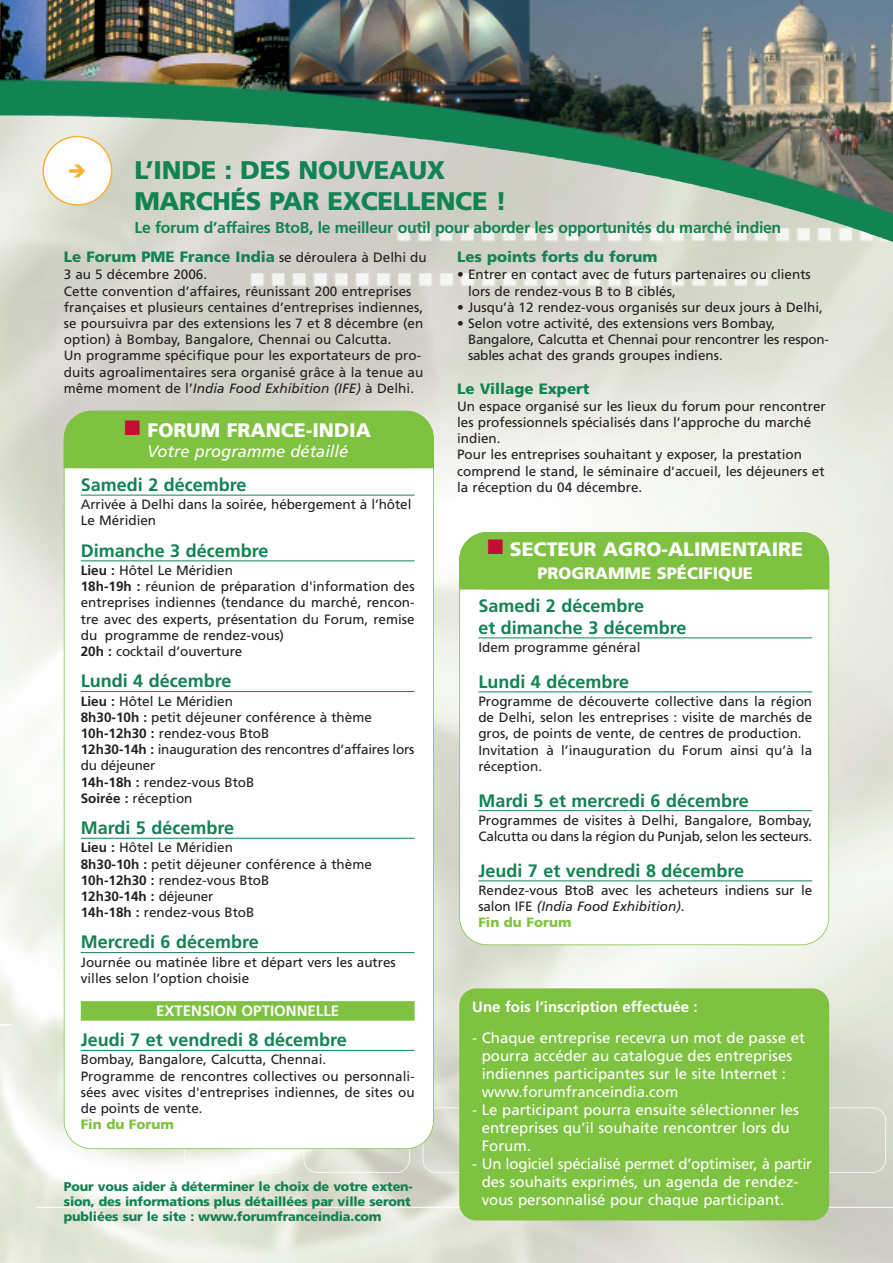
<style>
.page{position:relative;width:893px;height:1263px;background:#fff}
.page>*{position:absolute;margin:0;border:0;box-sizing:border-box;transform-origin:0 0}
.t1{font:900 25.5px/30.6px "Frutiger";letter-spacing:-.01em;color:#128352}
.t2{font:900 19.5px "Frutiger";color:#fff}
.t3{font:700 18px/21.6px "Frutiger";color:#128352}
.t4{font:italic 16.5px "Frutiger";color:#fff}
.t5{font:900 16.5px "Frutiger";color:#fff}
.t6{font:700 15.75px "Frutiger";letter-spacing:-.015em;color:#128352}
.t7{font:15px/18px "Frutiger";color:#fff}
.t8{font:900 15px "Frutiger";color:#128352}
.t9{font:700 15px "Frutiger";color:#fff}
.t10{font:13.5px/16.2px "Frutiger";color:#231f20}
.t11{font:900 12.75px/15.3px "Frutiger";letter-spacing:-.01em;color:#128352}
.s1{font-weight:400;font-size:13.5px;color:#231f20}
.s2{font-style:italic}
.s3{color:#c30e33}
.s4{font-weight:700}
.s5{font-weight:900;color:#7fc241}
</style>
<div class="page">
<img style="left:0;top:243px;width:893px;height:1020px">
<svg style="left:0;top:1024px;width:12px;height:1px"></svg>
<div style="left:184px;top:1107px;width:107px;height:66px;border:2px solid #fff;border-radius:14px"></div>
<div style="left:304px;top:1107px;width:106px;height:66px;border:2px solid #fff;border-radius:14px"></div>
<div style="left:423px;top:1107px;width:106px;height:66px;border:2px solid #fff;border-radius:14px"></div>
<div style="left:780px;top:1107px;width:106px;height:66px;border:2px solid #fff;border-radius:14px"></div>
<img style="left:0;top:0;width:893px;height:243px">
<hr style="left:37px;top:1207px;width:856px;height:1px;background:#fff">
<div style="left:64px;top:411px;width:369px;height:738px;background:#fff;border-radius:27px"></div>
<div style="left:64px;top:411px;width:369px;height:57px;background:#7fc241;border-radius:27px"></div>
<div style="left:64px;top:411px;width:370px;height:57px;border:2px solid #7fc241;border-radius:28px"></div>
<div style="left:64px;top:443px;width:369px;height:25px;background:#7fc241"></div>
<div style="left:460px;top:532px;width:369px;height:413px;background:#fff;border-radius:27px"></div>
<div style="left:460px;top:532px;width:369px;height:57px;background:#7fc241;border-radius:27px"></div>
<div style="left:459px;top:532px;width:370px;height:57px;border:2px solid #7fc241;border-radius:28px"></div>
<div style="left:460px;top:564px;width:369px;height:25px;background:#7fc241"></div>
<hr style="left:81px;top:495px;width:334px;height:1px;background:#128352">
<hr style="left:81px;top:560px;width:334px;height:1px;background:#128352">
<hr style="left:81px;top:691px;width:334px;height:1px;background:#128352">
<hr style="left:81px;top:838px;width:334px;height:1px;background:#128352">
<hr style="left:81px;top:952px;width:334px;height:1px;background:#128352">
<div style="left:81px;top:1001px;width:334px;height:20px;background:#7fc241"></div>
<hr style="left:81px;top:1050px;width:334px;height:1px;background:#128352">
<hr style="left:478px;top:637px;width:334px;height:1px;background:#128352">
<hr style="left:478px;top:691px;width:334px;height:1px;background:#128352">
<hr style="left:478px;top:810px;width:334px;height:1px;background:#128352">
<hr style="left:478px;top:880px;width:334px;height:1px;background:#128352">
<div style="left:459px;top:988px;width:370px;height:232px;background:#7fc241;border-radius:17px"></div>
<svg style="left:43px;top:136px;width:69px;height:70px"></svg>
<p class="t1" style="left:134px;top:157px;width:374px">L’INDE : DES NOUVEAUX<br>MARCHÉS PAR EXCELLENCE !</p>
<p class="t6" style="left:134px;top:221px;width:648px">Le forum d’affaires BtoB, le meilleur outil pour aborder les opportunités du marché indien</p>
<p class="t8" style="left:64px;top:251px;width:365px">Le Forum PME France India <span class="s1">se déroulera à Delhi du</span></p>
<p class="t10" style="left:64px;top:268px;width:361px">3 au 5 décembre 2006.<br>Cette convention d’affaires, réunissant 200 entreprises françaises et plusieurs centaines d’entreprises indiennes, se poursuivra par des extensions les 7 et 8 décembre (en option) à Bombay, Bangalore, Chennai ou Calcutta.<br>Un programme spécifique pour les exportateurs de pro&shy;duits agroalimentaires sera organisé grâce à la tenue au même moment de l’<span class="s2">India Food Exhibition (IFE)</span> à Delhi.</p>
<p class="t2" style="left:125px;top:423px;width:248px"><span class="s3">■</span> FORUM FRANCE-INDIA</p>
<p class="t4" style="left:147px;top:444px;width:203px">Votre programme détaillé</p>
<p class="t3" style="left:81px;top:475px;width:167px">Samedi 2 décembre</p>
<p class="t10" style="left:81px;top:497px;width:332px">Arrivée à Delhi dans la soirée, hébergement à l’hôtel<br>Le Méridien</p>
<p class="t3" style="left:81px;top:541px;width:189px">Dimanche 3 décembre</p>
<p class="t10" style="left:81px;top:563px;width:335px"><span class="s4">Lieu :</span> Hôtel Le Méridien<br><span class="s4">18h-19h :</span> réunion de préparation d'information des entreprises indiennes (tendance du marché, rencon&shy;tre avec des experts, présentation du Forum, remise du programme de rendez-vous)<br><span class="s4">20h :</span> cocktail d’ouverture</p>
<p class="t3" style="left:81px;top:672px;width:152px">Lundi 4 décembre</p>
<p class="t10" style="left:81px;top:694px;width:335px"><span class="s4">Lieu :</span> Hôtel Le Méridien<br><span class="s4">8h30-10h :</span> petit déjeuner conférence à thème<br><span class="s4">10h-12h30 :</span> rendez-vous BtoB<br><span class="s4">12h30-14h :</span> inauguration des rencontres d’affaires lors du déjeuner<br><span class="s4">14h-18h :</span> rendez-vous BtoB<br><span class="s4">Soirée :</span> réception</p>
<p class="t3" style="left:81px;top:818px;width:155px">Mardi 5 décembre</p>
<p class="t10" style="left:81px;top:840px;width:293px"><span class="s4">Lieu :</span> Hôtel Le Méridien<br><span class="s4">8h30-10h :</span> petit déjeuner conférence à thème<br><span class="s4">10h-12h30 :</span> rendez-vous BtoB<br><span class="s4">12h30-14h :</span> déjeuner<br><span class="s4">14h-18h :</span> rendez-vous BtoB</p>
<p class="t3" style="left:81px;top:933px;width:180px">Mercredi 6 décembre</p>
<p class="t10" style="left:81px;top:955px;width:317px">Journée ou matinée libre et départ vers les autres villes selon l’option choisie</p>
<p class="t9" style="left:156px;top:1005px;width:184px">EXTENSION OPTIONNELLE</p>
<p class="t3" style="left:81px;top:1030px;width:267px">Jeudi 7 et vendredi 8 décembre</p>
<p class="t10" style="left:81px;top:1053px;width:335px">Bombay, Bangalore, Calcutta, Chennai.<br>Programme de rencontres collectives ou personnali&shy;sées avec visites d'entreprises indiennes, de sites ou de points de vente.<br><span class="s5">Fin du Forum</span></p>
<p class="t11" style="left:64px;top:1180px;width:351px">Pour vous aider à déterminer le choix de votre exten&shy;sion, des informations plus détaillées par ville seront publiées sur le site : www.forumfranceindia.com</p>
<p class="t8" style="left:457px;top:251px;width:202px">Les points forts du forum</p>
<p class="t10" style="left:468px;top:268px;width:344px;text-indent:-11px">• Entrer en contact avec de futurs partenaires ou clients lors de rendez-vous B to B ciblés,</p>
<p class="t10" style="left:457px;top:300px;width:367px">• Jusqu’à 12 rendez-vous organisés sur deux jours à Delhi,</p>
<p class="t10" style="left:468px;top:316px;width:362px;text-indent:-11px">• Selon votre activité, des extensions vers Bombay,<br>Bangalore, Calcutta et Chennai pour rencontrer les respon&shy;sables achat des grands groupes indiens.</p>
<p class="t8" style="left:457px;top:383px;width:134px">Le Village Expert</p>
<p class="t10" style="left:457px;top:399px;width:370px">Un espace organisé sur les lieux du forum pour rencontrer les professionnels spécialisés dans l’approche du marché indien.<br>Pour les entreprises souhaitant y exposer, la prestation comprend le stand, le séminaire d'accueil, les déjeuners et la réception du 04 décembre.</p>
<p class="t2" style="left:487px;top:542px;width:317px"><span class="s3">■</span> SECTEUR AGRO-ALIMENTAIRE</p>
<p class="t5" style="left:537px;top:567px;width:217px">PROGRAMME SPÉCIFIQUE</p>
<p class="t3" style="left:478px;top:596px;width:210px">Samedi 2 décembre<br>et dimanche 3 décembre</p>
<p class="t10" style="left:478px;top:640px;width:164px">Idem programme général</p>
<p class="t3" style="left:478px;top:672px;width:152px">Lundi 4 décembre</p>
<p class="t10" style="left:478px;top:694px;width:335px">Programme de découverte collective dans la région de Delhi, selon les entreprises : visite de marchés de gros, de points de vente, de centres de production.<br>Invitation à l’inauguration du Forum ainsi qu’à la réception.</p>
<p class="t3" style="left:478px;top:791px;width:272px">Mardi 5 et mercredi 6 décembre</p>
<p class="t10" style="left:478px;top:813px;width:335px">Programmes de visites à Delhi, Bangalore, Bombay,<br>Calcutta ou dans la région du Punjab, selon les secteurs.</p>
<p class="t3" style="left:478px;top:861px;width:267px">Jeudi 7 et vendredi 8 décembre</p>
<p class="t10" style="left:478px;top:883px;width:335px">Rendez-vous BtoB avec les acheteurs indiens sur le salon IFE <span class="s2">(India Food Exhibition)</span>.<br><span class="s5">Fin du Forum</span></p>
<p class="t9" style="left:472px;top:1001px;width:227px">Une fois l’inscription effectuée :</p>
<p class="t7" style="left:482px;top:1030px;width:325px;text-indent:-10px">- Chaque entreprise recevra un mot de passe et pourra accéder au catalogue des entreprises indiennes participantes sur le site Internet : www.forumfranceindia.com</p>
<p class="t7" style="left:482px;top:1102px;width:319px;text-indent:-10px">- Le participant pourra ensuite sélectionner les entreprises qu’il souhaite rencontrer lors du<br>Forum.</p>
<p class="t7" style="left:482px;top:1156px;width:332px;text-indent:-10px">- Un logiciel spécialisé permet d’optimiser, à partir des souhaits exprimés, un agenda de rendez&shy;vous personnalisé pour chaque participant.</p>
</div>
